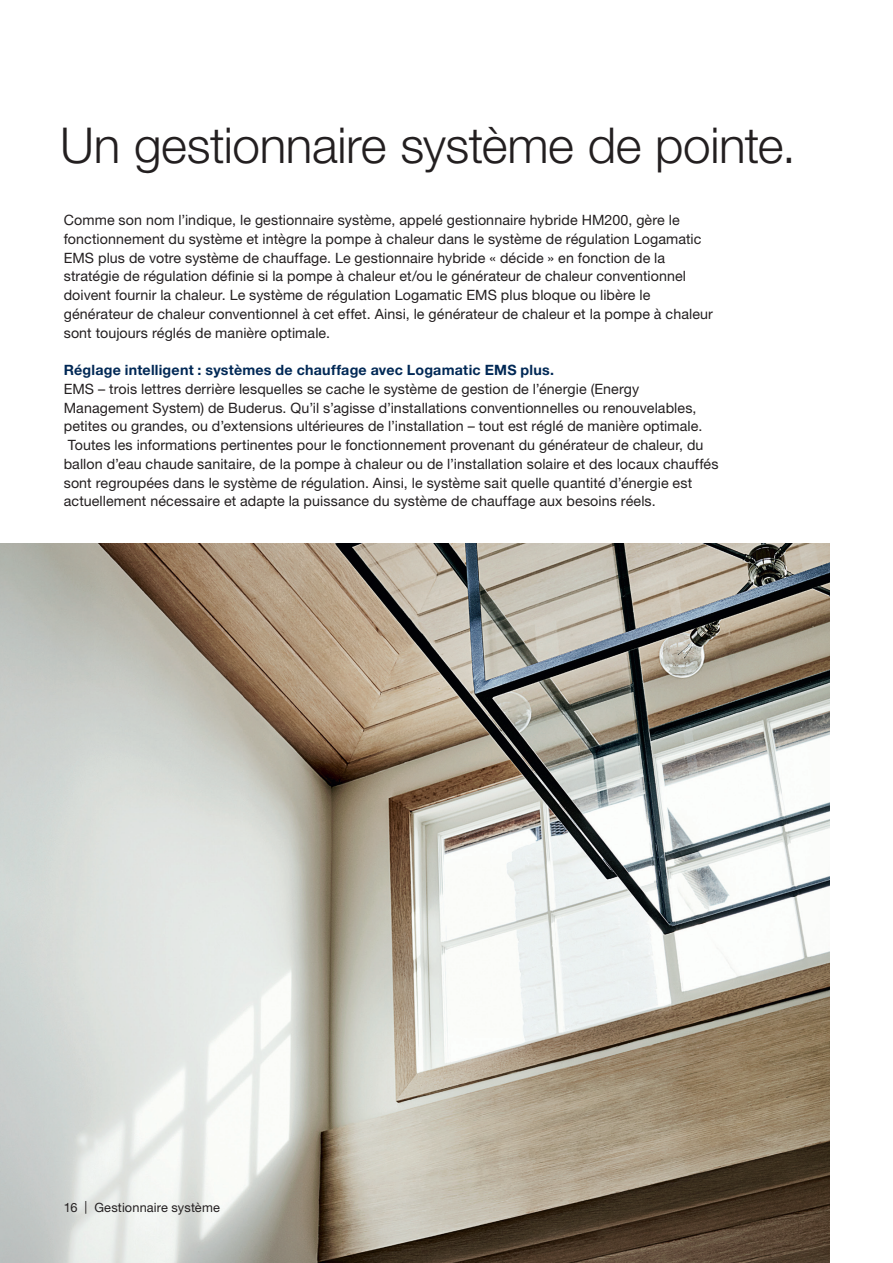
<style>
.page{position:relative;width:893px;height:1263px;background:#fff}
.page>*{position:absolute;margin:0;border:0;box-sizing:border-box;transform-origin:0 0}
.Headline_HelveticaNe{font:300 49.5px "Helvetica Neue LT Pro";letter-spacing:-.01em;color:#231f20}
.Copytext_HelveticaNe{font:14.25px/18.8px "Helvetica Neue LT Pro";letter-spacing:.005em;color:#231f20}
.Subheadline_Helvetic{font:700 14.25px "Helvetica Neue LT Pro";letter-spacing:.015em;color:#002855}
.Pagination_Helvetica{font:12.75px "Helvetica Neue LT Pro";letter-spacing:.01em;color:#231f20}
</style>
<div class="page">
<img style="left:0;top:544px;width:829px;height:719px">
<p class="Headline_HelveticaNe" style="left:60px;top:115px;width:737px">Un gestionnaire système de pointe.</p>
<p class="Copytext_HelveticaNe" style="left:64px;top:210px;width:617px">Comme son nom l’indique, le gestionnaire système, appelé gestionnaire hybride HM200, gère le</p>
<p class="Copytext_HelveticaNe" style="left:64px;top:229px;width:639px">fonctionnement du système et intègre la pompe à chaleur dans le système de régulation Logamatic<br>EMS plus de votre système de chauffage. Le gestionnaire hybride « décide » en fonction de la</p>
<p class="Copytext_HelveticaNe" style="left:64px;top:266px;width:624px">stratégie de régulation définie si la pompe à chaleur et/ou le générateur de chaleur conventionnel doivent fournir la chaleur. Le système de régulation Logamatic EMS plus bloque ou libère le</p>
<p class="Copytext_HelveticaNe" style="left:64px;top:304px;width:651px">générateur de chaleur conventionnel à cet effet. Ainsi, le générateur de chaleur et la pompe à chaleur sont toujours réglés de manière optimale.</p>
<p class="Subheadline_Helvetic" style="left:64px;top:361px;width:492px">Réglage intelligent : systèmes de chauffage avec Logamatic EMS plus.</p>
<p class="Copytext_HelveticaNe" style="left:64px;top:379px;width:577px">EMS – trois lettres derrière lesquelles se cache le système de gestion de l’énergie (Energy</p>
<p class="Copytext_HelveticaNe" style="left:64px;top:398px;width:640px">Management System) de Buderus. Qu’il s’agisse d’installations conventionnelles ou renouvelables, petites ou grandes, ou d’extensions ultérieures de l’installation – tout est réglé de manière optimale.</p>
<p class="Copytext_HelveticaNe" style="left:64px;top:435px;width:656px">Toutes les informations pertinentes pour le fonctionnement provenant du générateur de chaleur, du ballon d’eau chaude sanitaire, de la pompe à chaleur ou de l’installation solaire et des locaux chauffés sont regroupées dans le système de régulation. Ainsi, le système sait quelle quantité d’énergie est actuellement nécessaire et adapte la puissance du système de chauffage aux besoins réels.</p>
<p class="Pagination_Helvetica" style="left:64px;top:1199px;width:158px">16 | Gestionnaire système</p>
</div>
